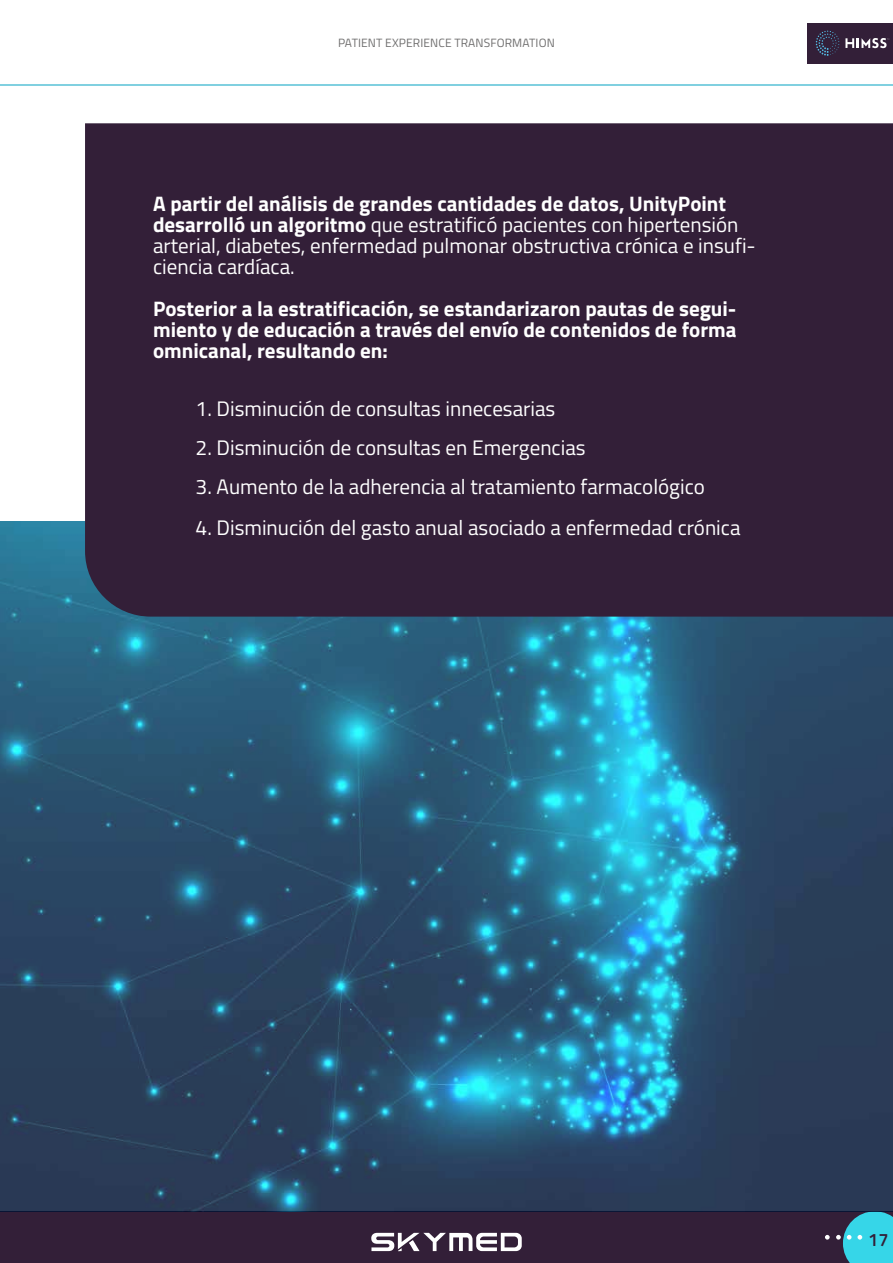
<style>
.page{position:relative;width:893px;height:1263px;background:#fff}
.page>*{position:absolute;margin:0;border:0;box-sizing:border-box;transform-origin:0 0}
.t1{font:21px/21px "Titillium Web";color:#fff}
.t2{font:700 21px/21px "Titillium Web";color:#fff;text-align:justify}
.t3{font:600 18px "Titillium Web";color:#331f38}
.t4{font:12px "Titillium Web";letter-spacing:.01em;color:#706f6f}
.s1{font-weight:700}
</style>
<div class="page">
<div style="left:808px;top:23px;width:85px;height:40px;background:#331f38"></div>
<hr style="left:0;top:84px;width:893px;height:2px;background:#5ac2d7">
<div style="left:0;top:1211px;width:893px;height:52px;background:#331f38"></div>
<svg style="left:371px;top:1233px;width:151px;height:18px"></svg>
<svg style="left:836px;top:1211px;width:57px;height:52px"></svg>
<svg style="left:825px;top:1235px;width:5px;height:4px"></svg>
<svg style="left:816px;top:31px;width:23px;height:25px"></svg>
<svg style="left:845px;top:38px;width:44px;height:10px"></svg>
<img style="left:0;top:522px;width:893px;height:689px">
<div style="left:85px;top:123px;width:808px;height:494px;background:#331f38"></div>
<p class="t4" style="left:338px;top:34px;width:218px">PATIENT EXPERIENCE TRANSFORMATION</p>
<p class="t1" style="left:153px;top:192px;width:604px"><span class="s1">A partir del análisis de grandes cantidades de datos, UnityPoint desarrolló un algoritmo</span> que estratificó pacientes con hipertensión arterial, diabetes, enfermedad pulmonar obstructiva crónica e insufi&shy;ciencia cardíaca.</p>
<p class="t2" style="left:153px;top:297px;width:585px">Posterior a la estratificación, se estandarizaron pautas de segui&shy;miento y de educación a través del envío de contenidos de forma omnicanal, resultando en:</p>
<p class="t1" style="left:196px;top:398px;width:361px">1. Disminución de consultas innecesarias</p>
<p class="t1" style="left:196px;top:437px;width:392px">2. Disminución de consultas en Emergencias</p>
<p class="t1" style="left:196px;top:476px;width:511px">3. Aumento de la adherencia al tratamiento farmacológico</p>
<p class="t1" style="left:196px;top:516px;width:546px">4. Disminución del gasto anual asociado a enfermedad crónica</p>
<p class="t3" style="left:868px;top:1226px;width:22px">17</p>
</div>
